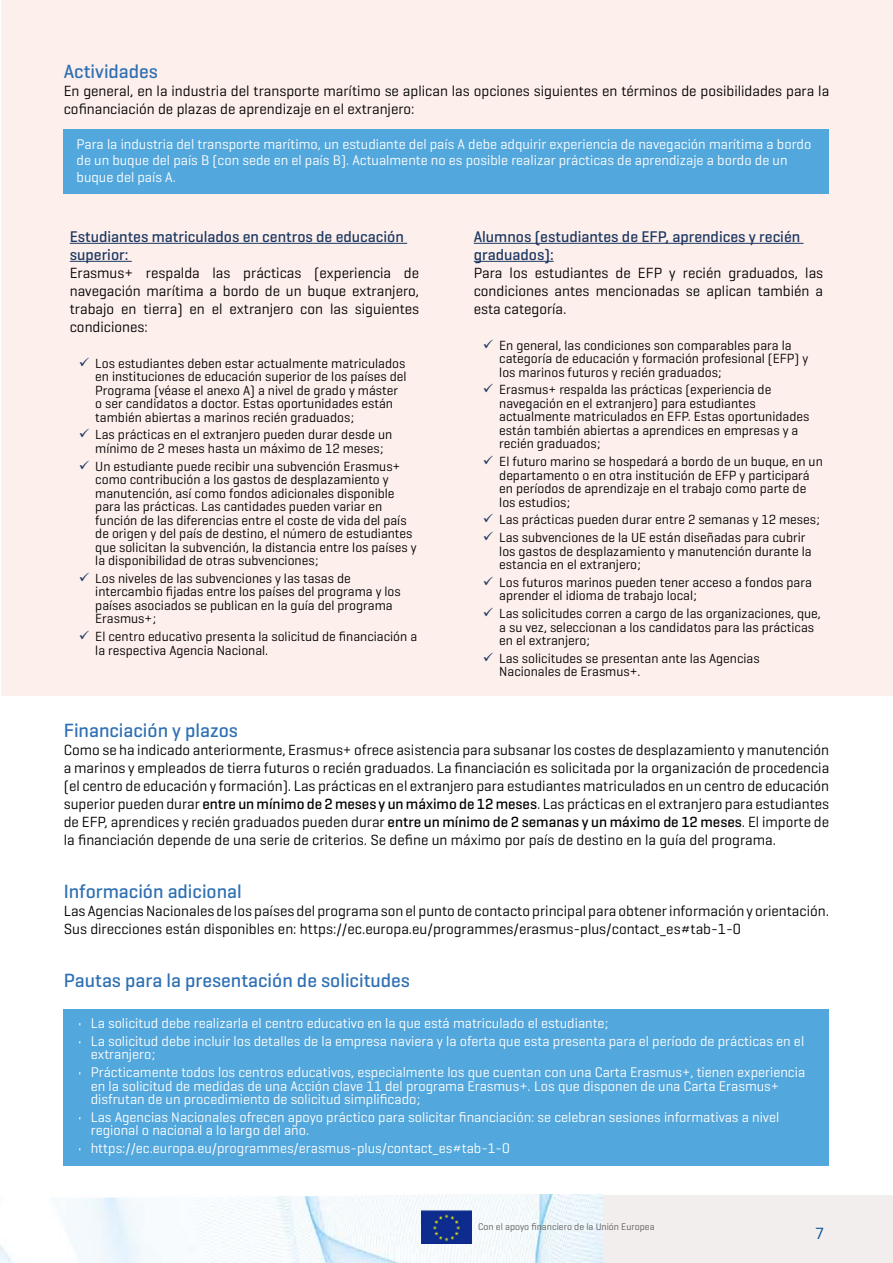
<style>
.page{position:relative;width:893px;height:1263px;background:#fff}
.page>*{position:absolute;margin:0;border:0;box-sizing:border-box;transform-origin:0 0}
.t1{font:500 19.5px "Geogrotesque";color:#2e70b3}
.t2{font:16.5px "Geogrotesque";color:#004a97}
.t3{font:500 15.75px/18px "Geogrotesque";color:#1b3761}
.t4{font:15px/18px "Geogrotesque";color:#000;text-align:justify}
.t5{font:14.25px/13.5px "Geogrotesque";color:#fff}
.t6{font:13.5px/13.5px "Geogrotesque";color:#000}
.t7{font:9.75px "Geogrotesque";color:#605c5d}
.s1{color:#1b3761}
.s2{font-weight:500}
</style>
<div class="page">
<div style="left:0;top:1195px;width:893px;height:68px;background:#f1eeed"></div>
<img style="left:0;top:1198px;width:602px;height:65px">
<svg style="left:0;top:1133px;width:829px;height:65px"></svg>
<img style="left:421px;top:1211px;width:50px;height:33px">
<div style="left:1px;top:0;width:892px;height:696px;background:#fdefec"></div>
<div style="left:64px;top:130px;width:765px;height:64px;background:#52a7dd"></div>
<div style="left:64px;top:1009px;width:765px;height:31px;background:#52a7dd"></div>
<div style="left:64px;top:1027px;width:765px;height:44px;background:#52a7dd"></div>
<div style="left:64px;top:1058px;width:765px;height:58px;background:#52a7dd"></div>
<div style="left:64px;top:1103px;width:765px;height:44px;background:#52a7dd"></div>
<div style="left:64px;top:1134px;width:765px;height:31px;background:#52a7dd"></div>
<hr style="left:70px;top:243px;width:337px;height:1px;background:#1b3761">
<hr style="left:70px;top:261px;width:62px;height:1px;background:#1b3761">
<hr style="left:474px;top:243px;width:330px;height:1px;background:#1b3761">
<hr style="left:474px;top:261px;width:80px;height:1px;background:#1b3761">
<h1 class="t1" style="left:64px;top:60px;width:96px">Actividades</h1>
<p class="t4" style="left:64px;top:82px;width:767px">En general, en la industria del transporte marítimo se aplican las opciones siguientes en términos de posibilidades para la cofinanciación de plazas de aprendizaje en el extranjero:</p>
<p class="t5" style="left:77px;top:135px;width:736px;line-height:16.5px">Para la industria del transporte marítimo, un estudiante del país A debe adquirir experiencia de navegación marítima a bordo de un buque del país B (con sede en el país B). Actualmente no es posible realizar prácticas de aprendizaje a bordo de un buque del país A.</p>
<p class="t3" style="left:70px;top:227px;width:336px">Estudiantes matriculados en centros de educación superior:</p>
<p class="t4" style="left:70px;top:263px;width:351px">Erasmus+ respalda las prácticas (experiencia de navegación marítima a bordo de un buque extranjero, trabajo en tierra) en el extranjero con las siguientes condiciones:</p>
<p class="t6" style="left:95px;top:356px;width:313px;text-indent:-17px"><span class="s1">✓</span> Los estudiantes deben estar actualmente matriculados en instituciones de educación superior de los países del Programa (véase el anexo A) a nivel de grado y máster o ser candidatos a doctor. Estas oportunidades están también abiertas a marinos recién graduados;</p>
<p class="t6" style="left:79px;top:427px;width:315px;text-align:center"><span class="s1">✓</span> Las prácticas en el extranjero pueden durar desde un mínimo de 2 meses hasta un máximo de 12 meses;</p>
<p class="t6" style="left:95px;top:459px;width:323px;text-indent:-17px"><span class="s1">✓</span> Un estudiante puede recibir una subvención Erasmus+ como contribución a los gastos de desplazamiento y manutención, así como fondos adicionales disponible para las prácticas. Las cantidades pueden variar en función de las diferencias entre el coste de vida del país de origen y del país de destino, el número de estudiantes que solicitan la subvención, la distancia entre los países y la disponibilidad de otras subvenciones;</p>
<p class="t6" style="left:95px;top:571px;width:307px;text-indent:-17px"><span class="s1">✓</span> Los niveles de las subvenciones y las tasas de intercambio fijadas entre los países del programa y los países asociados se publican en la guía del programa Erasmus+;</p>
<p class="t6" style="left:95px;top:629px;width:323px;text-indent:-17px"><span class="s1">✓</span> El centro educativo presenta la solicitud de financiación a la respectiva Agencia Nacional.</p>
<p class="t3" style="left:474px;top:227px;width:328px">Alumnos (estudiantes de EFP, aprendices y recién graduados):</p>
<p class="t4" style="left:474px;top:263px;width:351px">Para los estudiantes de EFP y recién graduados, las condiciones antes mencionadas se aplican también a esta categoría.</p>
<p class="t6" style="left:499px;top:338px;width:310px;text-indent:-17px"><span class="s1">✓</span> En general, las condiciones son comparables para la categoría de educación y formación profesional (EFP) y los marinos futuros y recién graduados;</p>
<p class="t6" style="left:499px;top:382px;width:312px;text-indent:-17px"><span class="s1">✓</span> Erasmus+ respalda las prácticas (experiencia de navegación en el extranjero) para estudiantes actualmente matriculados en EFP. Estas oportunidades están también abiertas a aprendices en empresas y a recién graduados;</p>
<p class="t6" style="left:499px;top:454px;width:325px;text-indent:-17px"><span class="s1">✓</span> El futuro marino se hospedará a bordo de un buque, en un departamento o en otra institución de EFP y participará en períodos de aprendizaje en el trabajo como parte de los estudios;</p>
<p class="t6" style="left:483px;top:512px;width:338px"><span class="s1">✓</span> Las prácticas pueden durar entre 2 semanas y 12 meses;</p>
<p class="t6" style="left:499px;top:530px;width:314px;text-indent:-17px"><span class="s1">✓</span> Las subvenciones de la UE están diseñadas para cubrir los gastos de desplazamiento y manutención durante la estancia en el extranjero;</p>
<p class="t6" style="left:499px;top:575px;width:314px;text-indent:-17px"><span class="s1">✓</span> Los futuros marinos pueden tener acceso a fondos para aprender el idioma de trabajo local;</p>
<p class="t6" style="left:499px;top:606px;width:323px;text-indent:-17px"><span class="s1">✓</span> Las solicitudes corren a cargo de las organizaciones, que, a su vez, seleccionan a los candidatos para las prácticas en el extranjero;</p>
<p class="t6" style="left:499px;top:651px;width:262px;text-indent:-17px"><span class="s1">✓</span> Las solicitudes se presentan ante las Agencias<br>Nacionales de Erasmus+.</p>
<h1 class="t1" style="left:64px;top:718px;width:176px">Financiación y plazos</h1>
<p class="t4" style="left:64px;top:740px;width:767px">Como se ha indicado anteriormente, Erasmus+ ofrece asistencia para subsanar los costes de desplazamiento y manutención a marinos y empleados de tierra futuros o recién graduados. La financiación es solicitada por la organización de procedencia (el centro de educación y formación). Las prácticas en el extranjero para estudiantes matriculados en un centro de educación superior pueden durar <span class="s2">entre un mínimo de 2 meses y un máximo de 12 meses</span>. Las prácticas en el extranjero para estudiantes de EFP, aprendices y recién graduados pueden durar <span class="s2">entre un mínimo de 2 semanas y un máximo de 12 meses</span>. El importe de la financiación depende de una serie de criterios. Se define un máximo por país de destino en la guía del programa.</p>
<h1 class="t1" style="left:64px;top:879px;width:180px">Información adicional</h1>
<p class="t4" style="left:64px;top:901px;width:767px">Las Agencias Nacionales de los países del programa son el punto de contacto principal para obtener información y orientación.<br>Sus direcciones están disponibles en: https://ec.europa.eu/programmes/erasmus-plus/contact_es#tab-1-0</p>
<h1 class="t1" style="left:64px;top:968px;width:348px">Pautas para la presentación de solicitudes</h1>
<p class="t5" style="left:78px;top:1016px;width:532px">• La solicitud debe realizarla el centro educativo en la que está matriculado el estudiante;</p>
<p class="t5" style="left:91px;top:1034px;width:715px;text-indent:-13px">• La solicitud debe incluir los detalles de la empresa naviera y la oferta que esta presenta para el período de prácticas en el extranjero;</p>
<p class="t5" style="left:91px;top:1065px;width:716px;text-indent:-13px">• Prácticamente todos los centros educativos, especialmente los que cuentan con una Carta Erasmus+, tienen experiencia en la solicitud de medidas de una Acción clave 11 del programa Erasmus+. Los que disponen de una Carta Erasmus+ disfrutan de un procedimiento de solicitud simplificado;</p>
<p class="t5" style="left:91px;top:1110px;width:690px;text-indent:-13px">• Las Agencias Nacionales ofrecen apoyo práctico para solicitar financiación: se celebran sesiones informativas a nivel regional o nacional a lo largo del año.</p>
<p class="t5" style="left:78px;top:1141px;width:433px">• https://ec.europa.eu/programmes/erasmus-plus/contact_es#tab-1-0</p>
<p class="t7" style="left:478px;top:1221px;width:178px">Con el apoyo financiero de la Unión Europea</p>
<p class="t2" style="left:815px;top:1223px;width:10px">7</p>
</div>
